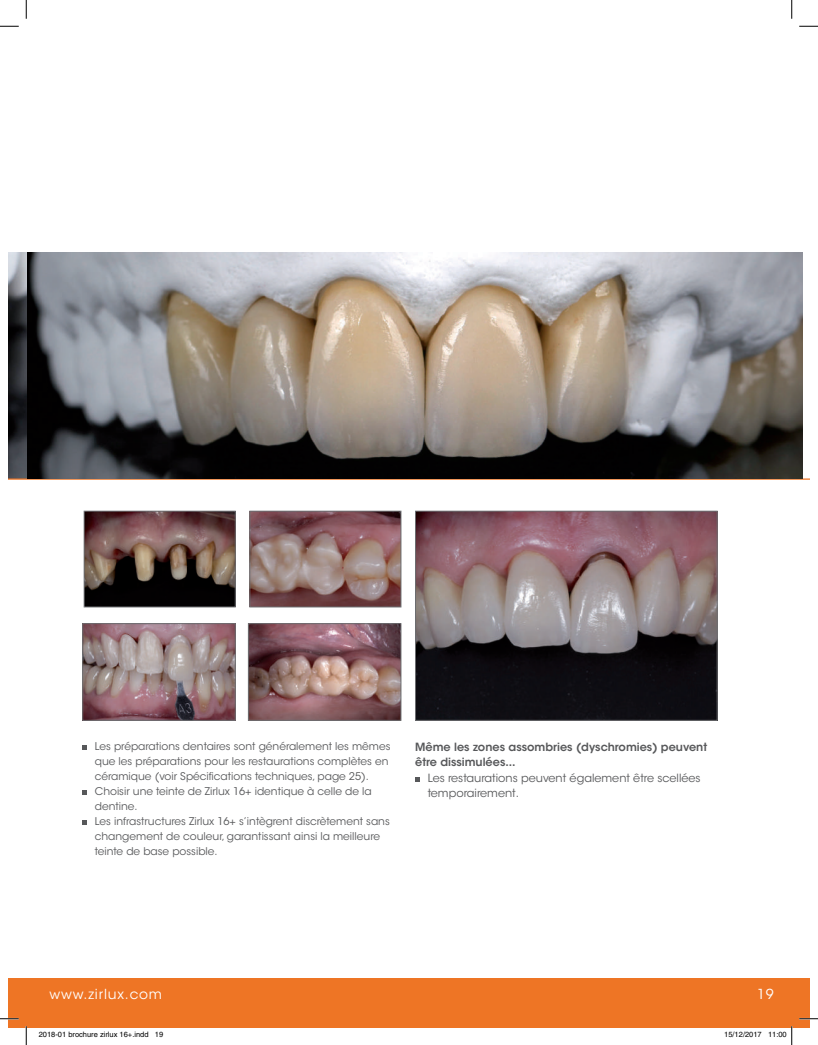
<style>
.page{position:relative;width:818px;height:1045px;background:#fff}
.page>*{position:absolute;margin:0;border:0;box-sizing:border-box;transform-origin:0 0}
.t1{font:13.75px "ITC Avant Garde Std";letter-spacing:.06em;color:#fff}
.t2{font:600 11.25px/15px "ITC Avant Garde Std";color:#57585a}
.t3{font:11.25px/15px "ITC Avant Garde Std";color:#57585a}
.t4{font:10.62px/15px "ITC Avant Garde Std";color:#57585a}
.t5{font:7.5px "Helvetica";color:#000}
</style>
<div class="page">
<div style="left:9px;top:978px;width:800px;height:50px;background:#ee7525"></div>
<img style="left:9px;top:253px;width:793px;height:225px">
<hr style="left:9px;top:478px;width:800px;height:2px;background:#ee7525">
<img style="left:86px;top:513px;width:148px;height:92px">
<div style="left:84px;top:511px;width:152px;height:96px;border:1px solid #6c6d70"></div>
<img style="left:84px;top:625px;width:150px;height:93px">
<div style="left:82px;top:623px;width:154px;height:97px;border:1px solid #6c6d70"></div>
<img style="left:251px;top:513px;width:148px;height:92px">
<div style="left:249px;top:511px;width:152px;height:96px;border:1px solid #6c6d70"></div>
<img style="left:250px;top:625px;width:149px;height:93px">
<div style="left:248px;top:623px;width:153px;height:97px;border:1px solid #6c6d70"></div>
<img style="left:417px;top:513px;width:298px;height:205px">
<div style="left:415px;top:511px;width:302px;height:209px;border:1px solid #6c6d70"></div>
<svg style="left:82px;top:745px;width:5px;height:5px"></svg>
<svg style="left:82px;top:790px;width:5px;height:5px"></svg>
<svg style="left:82px;top:820px;width:5px;height:5px"></svg>
<svg style="left:415px;top:777px;width:5px;height:5px"></svg>
<svg style="left:0;top:25px;width:19px;height:2px"></svg>
<svg style="left:799px;top:25px;width:19px;height:2px"></svg>
<svg style="left:0;top:1018px;width:19px;height:1px"></svg>
<svg style="left:799px;top:1018px;width:19px;height:1px"></svg>
<svg style="left:25px;top:0;width:2px;height:19px"></svg>
<svg style="left:25px;top:1026px;width:2px;height:19px"></svg>
<svg style="left:791px;top:0;width:1px;height:19px"></svg>
<svg style="left:791px;top:1026px;width:1px;height:19px"></svg>
<p class="t4" style="left:95px;top:739px;width:297px">Les préparations dentaires sont généralement les mêmes que les préparations pour les restaurations complètes en céramique (voir Spécifications techniques, page 25).<br>Choisir une teinte de Zirlux 16+ identique à celle de la dentine.<br>Les infrastructures Zirlux 16+ s’intègrent discrètement sans changement de couleur, garantissant ainsi la meilleure teinte de base possible.</p>
<p class="t2" style="left:415px;top:739px;width:293px">Même les zones assombries (dyschromies) peuvent être dissimulées...</p>
<p class="t3" style="left:428px;top:770px;width:274px">Les restaurations peuvent également être scellées temporairement.</p>
<p class="t1" style="left:50px;top:985px;width:114px">www.zirlux.com</p>
<p class="t1" style="left:757px;top:985px;width:18px">19</p>
<p class="t5" style="left:39px;top:1030px;width:126px">2018-01 brochure zirlux 16+.indd 19</p>
<p class="t5" style="left:724px;top:1030px;width:64px">15/12/2017 11:00</p>
</div>
